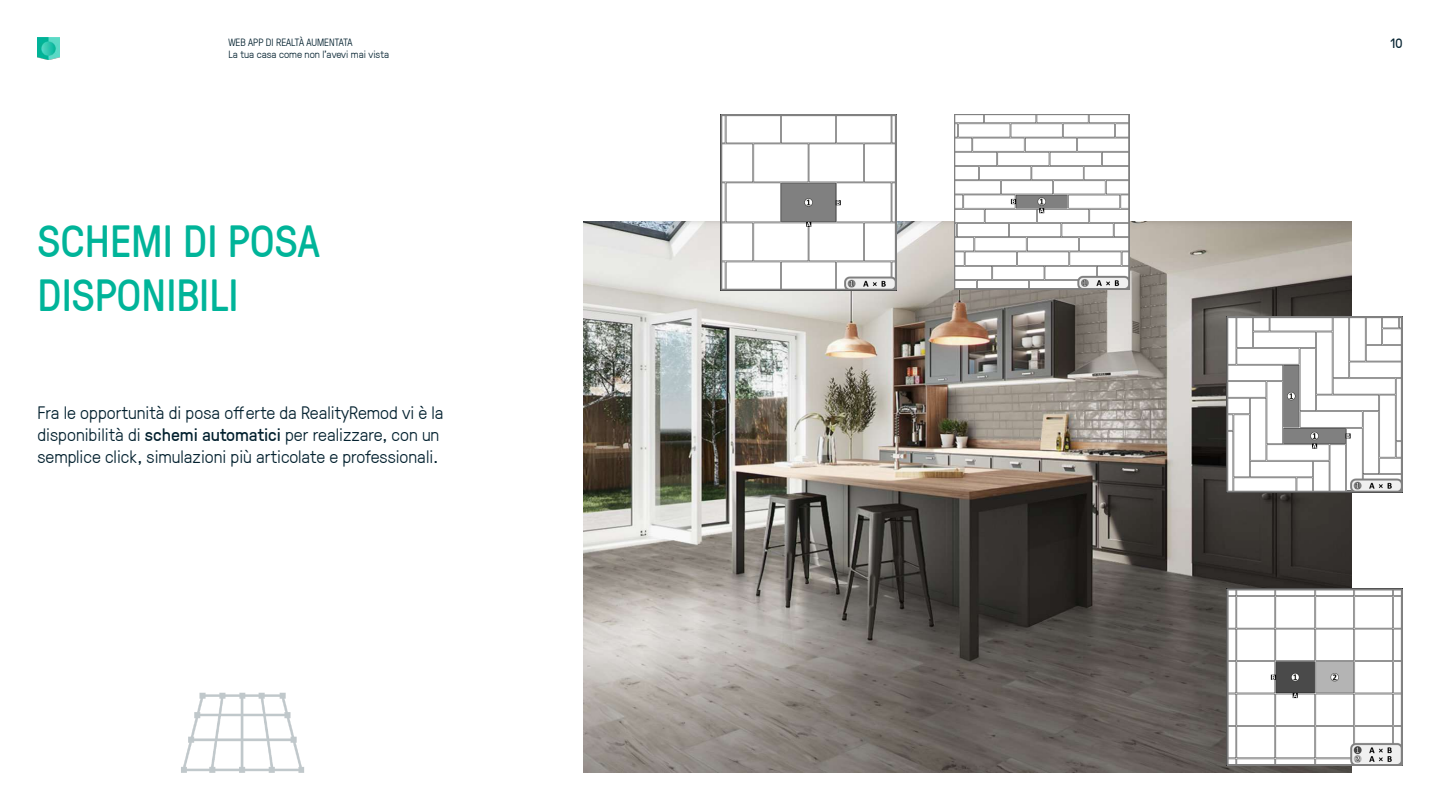
<style>
.page{position:relative;width:1440px;height:810px;background:#fff}
.page>*{position:absolute;margin:0;border:0;box-sizing:border-box;transform-origin:0 0}
.t1{font:45px/54px "GT Pressura";color:#00b499}
.t2{font:300 18px/21.6px "GT Pressura";color:#03212f}
.t3{font:13.5px "GT Pressura";color:#03212f}
.t4{font:300 10.5px "GT Pressura";color:#03212f}
.s1{font-weight:400}
</style>
<div class="page">
<img style="left:584px;top:221px;width:767px;height:551px">
<img style="left:720px;top:114px;width:176px;height:176px">
<img style="left:954px;top:114px;width:176px;height:176px">
<img style="left:1226px;top:317px;width:176px;height:176px">
<img style="left:1226px;top:589px;width:176px;height:176px">
<img style="left:38px;top:38px;width:22px;height:22px">
<img style="left:181px;top:692px;width:123px;height:81px">
<p class="t4" style="left:228px;top:35px;width:126px">WEB APP DI REALTÀ AUMENTATA</p>
<p class="t3" style="left:1391px;top:34px;width:13px">10</p>
<p class="t4" style="left:228px;top:47px;width:162px">La tua casa come non l’avevi mai vista</p>
<h1 class="t1" style="left:38px;top:212px;width:284px">SCHEMI DI POSA<br>DISPONIBILI</h1>
<p class="t2" style="left:38px;top:401px;width:408px">Fra le opportunità di posa offerte da RealityRemod vi è la disponibilità di <span class="s1">schemi automatici</span> per realizzare, con un semplice click, simulazioni più articolate e professionali.</p>
</div>
